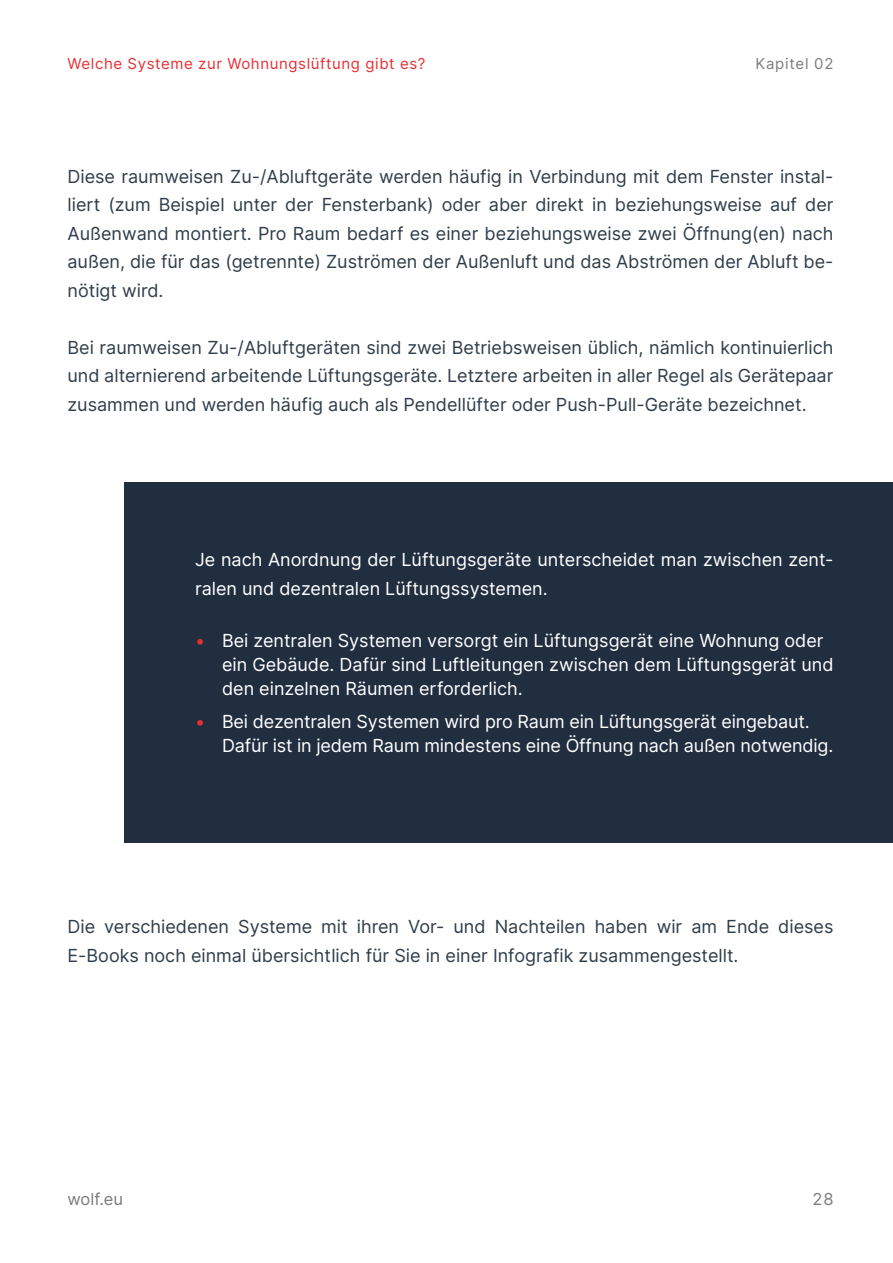
<style>
.page{position:relative;width:893px;height:1263px;background:#fff}
.page>*{position:absolute;margin:0;border:0;box-sizing:border-box;transform-origin:0 0}
.t1{font:18px/28.5px "Inter";color:#303d4a;text-align:justify}
.t2{font:18px/24px "Inter";color:#fff}
.t3{font:16.5px "Inter";color:#7c7c7c}
.t4{font:15px "Inter";letter-spacing:.04em;color:#e62e33}
.t5{font:15px "Inter";letter-spacing:.05em;color:#7c7c7c}
.s1{color:#e62e33}
</style>
<div class="page">
<div style="left:124px;top:482px;width:769px;height:360px;background:#212e40"></div>
<p class="t4" style="left:68px;top:52px;width:359px">Welche Systeme zur Wohnungslüftung gibt es?</p>
<p class="t5" style="left:755px;top:52px;width:79px">Kapitel 02</p>
<p class="t1" style="left:68px;top:162px;width:767px">Diese raumweisen Zu-/Abluftgeräte werden häufig in Verbindung mit dem Fenster instal&shy;liert (zum Beispiel unter der Fensterbank) oder aber direkt in beziehungsweise auf der Außenwand montiert. Pro Raum bedarf es einer beziehungsweise zwei Öffnung(en) nach außen, die für das (getrennte) Zuströmen der Außenluft und das Abströmen der Abluft be&shy;nötigt wird.</p>
<p class="t1" style="left:68px;top:333px;width:767px">Bei raumweisen Zu-/Abluftgeräten sind zwei Betriebsweisen üblich, nämlich kontinuierlich und alternierend arbeitende Lüftungsgeräte. Letztere arbeiten in aller Regel als Gerätepaar zusammen und werden häufig auch als Pendellüfter oder Push-Pull-Geräte bezeichnet.</p>
<p class="t2" style="left:195px;top:545px;width:640px;line-height:28.5px">Je nach Anordnung der Lüftungsgeräte unterscheidet man zwischen zent&shy;ralen und dezentralen Lüftungssystemen.</p>
<p class="t2" style="left:222px;top:628px;width:613px;text-indent:-27px"><span class="s1">•</span> Bei zentralen Systemen versorgt ein Lüftungsgerät eine Wohnung oder ein Gebäude. Dafür sind Luftleitungen zwischen dem Lüftungsgerät und den einzelnen Räumen erforderlich.</p>
<p class="t2" style="left:222px;top:709px;width:613px;text-indent:-27px"><span class="s1">•</span> Bei dezentralen Systemen wird pro Raum ein Lüftungsgerät eingebaut.<br>Dafür ist in jedem Raum mindestens eine Öffnung nach außen notwendig.</p>
<p class="t1" style="left:68px;top:912px;width:767px">Die verschiedenen Systeme mit ihren Vor- und Nachteilen haben wir am Ende dieses<br>E-Books noch einmal übersichtlich für Sie in einer Infografik zusammengestellt.</p>
<p class="t3" style="left:68px;top:1187px;width:57px">wolf.eu</p>
<p class="t3" style="left:812px;top:1187px;width:23px">28</p>
</div>
